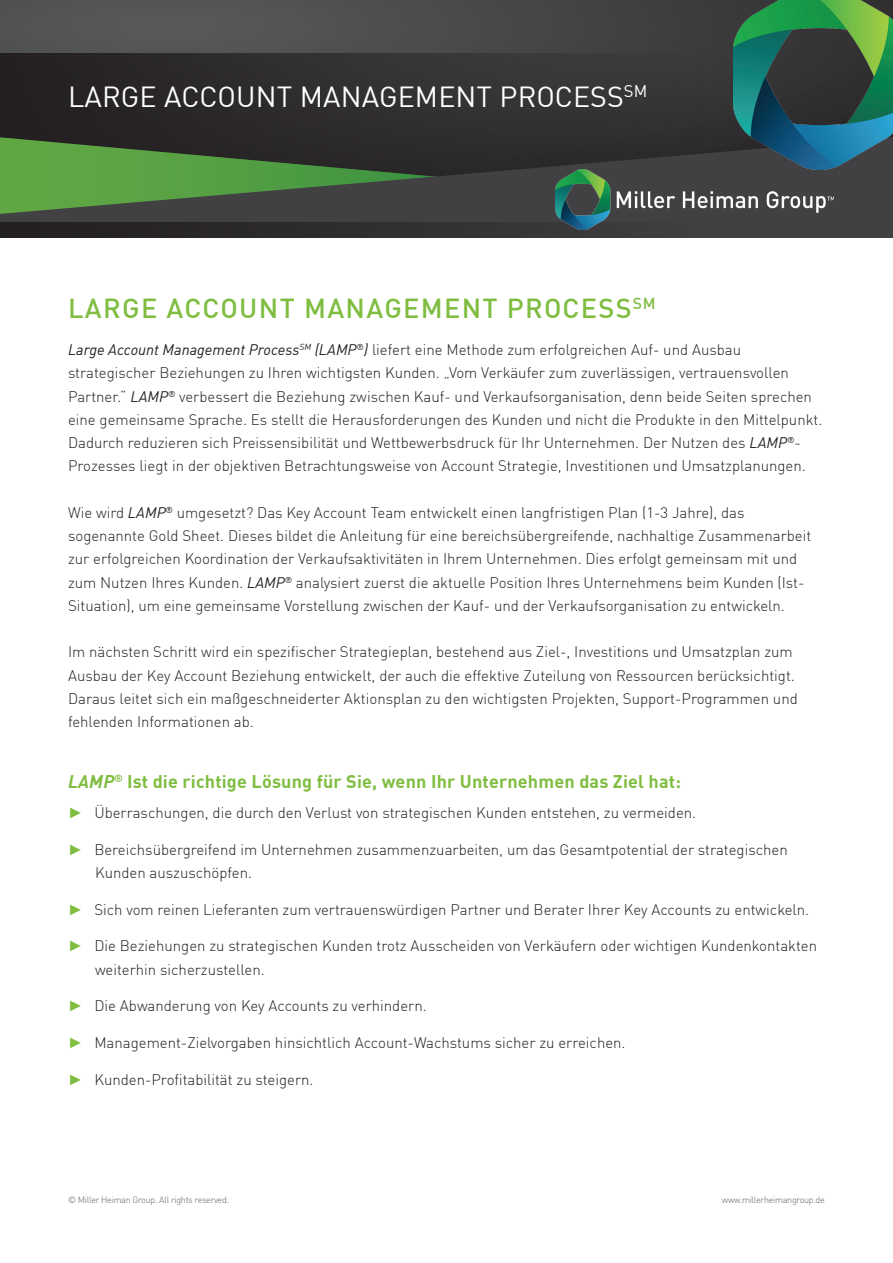
<style>
.page{position:relative;width:893px;height:1263px;background:#fff}
.page>*{position:absolute;margin:0;border:0;box-sizing:border-box;transform-origin:0 0}
.t1{font:28.5px "DIN Offc Pro";letter-spacing:.005em;color:#fff}
.t2{font:500 27px "DIN Offc Pro";letter-spacing:.05em;color:#7fbd41}
.t3{font:700 18px "DIN Offc Pro";letter-spacing:.01em;color:#7fbd41}
.t4{font:300 15px/23.2px "DIN Offc Pro";color:#231f20}
.t5{font:300 9px "DIN Offc Pro";letter-spacing:-.03em;color:#636366}
.s1{font-weight:400;font-style:italic}
.s2{font-style:italic}
.s3{font-family:"Arial";font-weight:700;color:#7fbd41}
</style>
<div class="page">
<svg style="left:0;top:0;width:734px;height:134px;background:#4a4a4c"></svg>
<div style="left:0;top:54px;width:707px;height:150px;background:linear-gradient(to right,#252122,#3b393b)"></div>
<svg style="left:0;top:134px;width:893px;height:104px;background:#40533a"></svg>
<svg style="left:0;top:223px;width:705px;height:15px;background:#2f2c2e"></svg>
<img style="left:734px;top:0;width:159px;height:170px">
<img style="left:555px;top:170px;width:278px;height:59px">
<h1 class="t1" style="left:68px;top:74px;width:581px">LARGE ACCOUNT MANAGEMENT PROCESS<sup>SM</sup></h1>
<h2 class="t2" style="left:68px;top:287px;width:589px">LARGE ACCOUNT MANAGEMENT PROCESS<sup>SM</sup></h2>
<p class="t4" style="left:68px;top:337px;width:756px"><span class="s1">Large Account Management Process</span><sup>SM</sup> <span class="s1">(LAMP</span><sup>®</sup><span class="s1">)</span> liefert eine Methode zum erfolgreichen Auf- und Ausbau strategischer Beziehungen zu Ihren wichtigsten Kunden. „Vom Verkäufer zum zuverlässigen, vertrauensvollen Partner.“ <span class="s1">LAMP</span><sup>®</sup> verbessert die Beziehung zwischen Kauf- und Verkaufsorganisation, denn beide Seiten sprechen eine gemeinsame Sprache. Es stellt die Herausforderungen des Kunden und nicht die Produkte in den Mittelpunkt.<br>Dadurch reduzieren sich Preissensibilität und Wettbewerbsdruck für Ihr Unternehmen. Der Nutzen des <span class="s1">LAMP</span><sup>®</sup>- Prozesses liegt in der objektiven Betrachtungsweise von Account Strategie, Investitionen und Umsatzplanungen.</p>
<p class="t4" style="left:68px;top:499px;width:745px">Wie wird <span class="s1">LAMP</span><sup>®</sup> umgesetzt? Das Key Account Team entwickelt einen langfristigen Plan (1-3 Jahre), das sogenannte Gold Sheet. Dieses bildet die Anleitung für eine bereichsübergreifende, nachhaltige Zusammenarbeit zur erfolgreichen Koordination der Verkaufsaktivitäten in Ihrem Unternehmen. Dies erfolgt gemeinsam mit und zum Nutzen Ihres Kunden. <span class="s1">LAMP</span><sup>®</sup> analysiert zuerst die aktuelle Position Ihres Unternehmens beim Kunden (Ist-Situation), um eine gemeinsame Vorstellung zwischen der Kauf- und der Verkaufsorganisation zu entwickeln.</p>
<p class="t4" style="left:68px;top:639px;width:731px">Im nächsten Schritt wird ein spezifischer Strategieplan, bestehend aus Ziel-, Investitions und Umsatzplan zum Ausbau der Key Account Beziehung entwickelt, der auch die effektive Zuteilung von Ressourcen berücksichtigt.<br>Daraus leitet sich ein maßgeschneiderter Aktionsplan zu den wichtigsten Projekten, Support-Programmen und fehlenden Informationen ab.</p>
<p class="t3" style="left:68px;top:766px;width:614px"><span class="s2">LAMP</span><sup>®</sup> Ist die richtige Lösung für Sie, wenn Ihr Unternehmen das Ziel hat:</p>
<p class="t4" style="left:68px;top:799px;width:630px"><span class="s3">►</span> Überraschungen, die durch den Verlust von strategischen Kunden entstehen, zu vermeiden.</p>
<p class="t4" style="left:95px;top:836px;width:694px;text-indent:-27px"><span class="s3">►</span> Bereichsübergreifend im Unternehmen zusammenzuarbeiten, um das Gesamtpotential der strategischen<br>Kunden auszuschöpfen.</p>
<p class="t4" style="left:68px;top:896px;width:743px"><span class="s3">►</span> Sich vom reinen Lieferanten zum vertrauenswürdigen Partner und Berater Ihrer Key Accounts zu entwickeln.</p>
<p class="t4" style="left:95px;top:933px;width:724px;text-indent:-27px"><span class="s3">►</span> Die Beziehungen zu strategischen Kunden trotz Ausscheiden von Verkäufern oder wichtigen Kundenkontakten weiterhin sicherzustellen.</p>
<p class="t4" style="left:68px;top:993px;width:360px"><span class="s3">►</span> Die Abwanderung von Key Accounts zu verhindern.</p>
<p class="t4" style="left:68px;top:1030px;width:559px"><span class="s3">►</span> Management-Zielvorgaben hinsichtlich Account-Wachstums sicher zu erreichen.</p>
<p class="t4" style="left:68px;top:1066px;width:247px"><span class="s3">►</span> Kunden-Profitabilität zu steigern.</p>
<p class="t5" style="left:68px;top:1193px;width:162px">© Miller Heiman Group. All rights reserved.</p>
<p class="t5" style="left:722px;top:1193px;width:105px">www.millerheimangroup.de</p>
</div>
